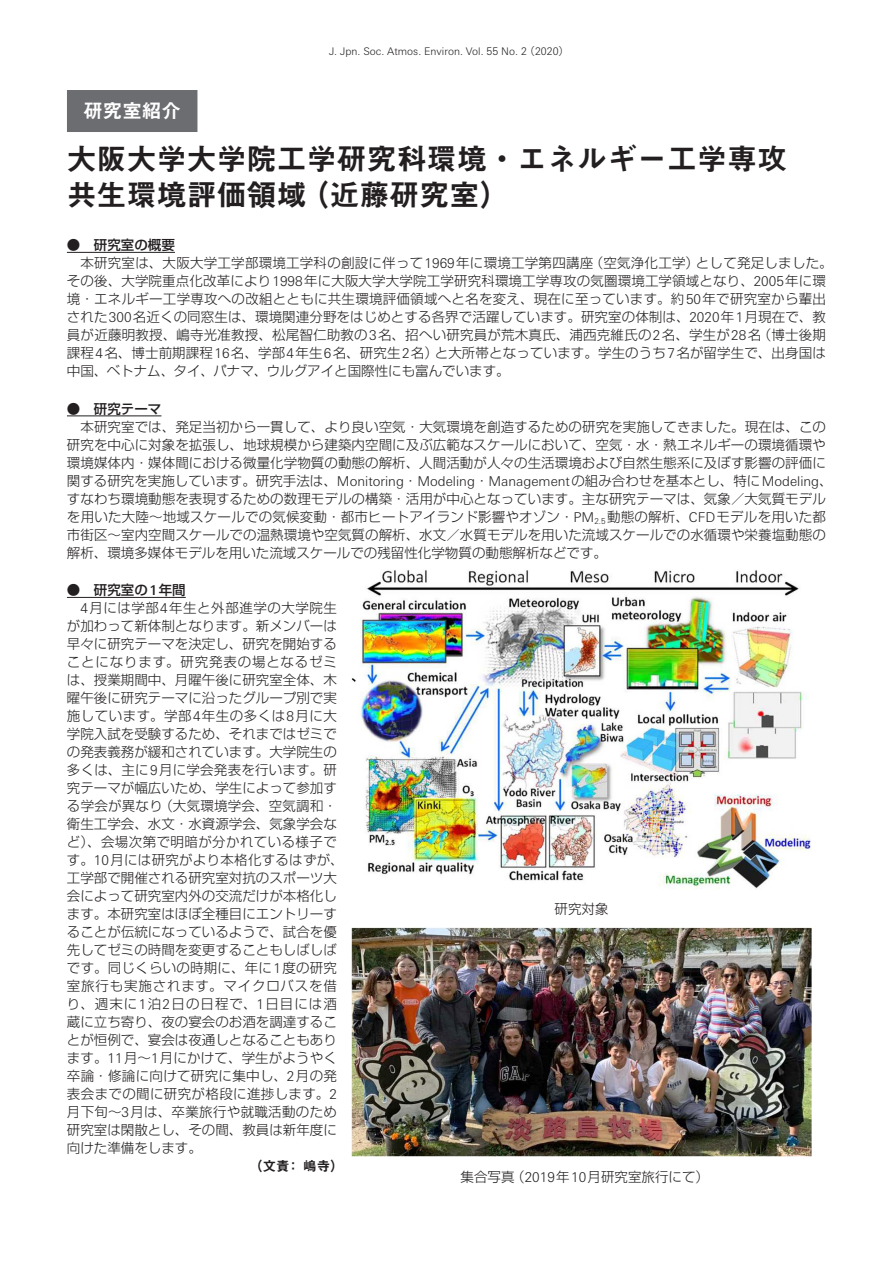
<style>
.page{position:relative;width:893px;height:1263px;background:#fff}
.page>*{position:absolute;margin:0;border:0;box-sizing:border-box;transform-origin:0 0}
.t1{font:30px/36px "Midashi Go Pr 6 MB31";color:#231f20}
.t2{font:19.5px "Midashi Go Pr 6 MB31";color:#fff}
.t3{font:300 13.5px/18px "Shin Go Pr 6";letter-spacing:.005em;color:#231f20}
.t4{font:300 13.5px "Shin Go Pr 6";letter-spacing:.025em;color:#231f20}
.t5{font:300 13.5px "Shin Go Pr 6";letter-spacing:.06em;color:#231f20}
.t6{font:500 13.5px "Shin Go Pr 6";color:#231f20}
.t7{font:300 13.5px "Shin Go Pr 6";letter-spacing:.035em;color:#231f20}
.t8{font:300 13.5px "Shin Go Pr 6";letter-spacing:.03em;color:#231f20}
.t9{font:300 13.5px "Shin Go Pr 6";letter-spacing:.075em;color:#231f20}
.t10{font:300 13.5px "Shin Go Pr 6";letter-spacing:.04em;color:#231f20}
.t11{font:13.5px "Midashi Go Pr 6 MB31";color:#231f20}
.t12{font:300 10.5px "Univers Next W1 G";color:#231f20}
.s1{font-family:"Shin Go Pr 6"}
.s2{font-family:"Univers Next W1 G"}
</style>
<div class="page">
<div style="left:67px;top:90px;width:130px;height:42px;background:#6c6d70"></div>
<hr style="left:67px;top:252px;width:108px;height:1px;background:#231f20">
<hr style="left:67px;top:416px;width:94px;height:1px;background:#231f20">
<hr style="left:67px;top:597px;width:119px;height:1px;background:#231f20">
<img style="left:351px;top:570px;width:461px;height:319px">
<img style="left:352px;top:927px;width:459px;height:230px">
<p class="t12" style="left:329px;top:45px;width:241px">J. Jpn. Soc. Atmos. Environ. Vol. 55 No. 2 <span class="s1">（</span>2020<span class="s1">）</span></p>
<h2 class="t2" style="left:83px;top:95px;width:99px">研究室紹介</h2>
<h1 class="t1" style="left:67px;top:140px;width:722px">大阪大学大学院工学研究科環境・エネルギー工学専攻共生環境評価領域（近藤研究室）</h1>
<p class="t6" style="left:67px;top:234px;width:110px">●　研究室の概要</p>
<p class="t3" style="left:80px;top:253px;width:754px">本研究室は、大阪大学工学部環境工学科の創設に伴って<span class="s2">1969</span>年に環境工学第四講座（空気浄化工学）として発足しました。</p>
<p class="t3" style="left:67px;top:271px;width:761px">その後、大学院重点化改革により<span class="s2">1998</span>年に大阪大学大学院工学研究科環境工学専攻の気圏環境工学領域となり、<span class="s2">2005</span>年に環</p>
<p class="t3" style="left:67px;top:289px;width:760px">境・エネルギー工学専攻への改組とともに共生環境評価領域へと名を変え、現在に至っています。約<span class="s2">50</span>年で研究室から輩出</p>
<p class="t3" style="left:67px;top:307px;width:761px">された<span class="s2">300</span>名近くの同窓生は、環境関連分野をはじめとする各界で活躍しています。研究室の体制は、<span class="s2">2020</span>年<span class="s2">1</span>月現在で、教</p>
<p class="t3" style="left:67px;top:325px;width:760px">員が近藤明教授、嶋寺光准教授、松尾智仁助教の<span class="s2">3</span>名、招へい研究員が荒木真氏、浦西克維氏の<span class="s2">2</span>名、学生が<span class="s2">28</span>名（博士後期</p>
<p class="t3" style="left:67px;top:343px;width:760px">課程<span class="s2">4</span>名、博士前期課程<span class="s2">16</span>名、学部<span class="s2">4</span>年生<span class="s2">6</span>名、研究生<span class="s2">2</span>名）と大所帯となっています。学生のうち<span class="s2">7</span>名が留学生で、出身国は</p>
<p class="t3" style="left:67px;top:361px;width:444px">中国、ベトナム、タイ、パナマ、ウルグアイと国際性にも富んでいます。</p>
<p class="t6" style="left:67px;top:398px;width:96px">●　研究テーマ</p>
<p class="t3" style="left:67px;top:417px;width:767px;text-indent:14px">本研究室では、発足当初から一貫して、より良い空気・大気環境を創造するための研究を実施してきました。現在は、この研究を中心に対象を拡張し、地球規模から建築内空間に及ぶ広範なスケールにおいて、空気・水・熱エネルギーの環境循環や環境媒体内・媒体間における微量化学物質の動態の解析、人間活動が人々の生活環境および自然生態系に及ぼす影響の評価に関する研究を実施しています。研究手法は、<span class="s2">Monitoring</span>・<span class="s2">Modeling</span>・<span class="s2">Management</span>の組み合わせを基本とし、特に<span class="s2">Modeling</span>、すなわち環境動態を表現するための数理モデルの構築・活用が中心となっています。主な研究テーマは、気象／大気質モデルを用いた大陸～地域スケールでの気候変動・都市ヒートアイランド影響やオゾン・<span class="s2">PM</span><sub>2.5</sub>動態の解析、<span class="s2">CFD</span>モデルを用いた都市街区～室内空間スケールでの温熱環境や空気質の解析、水文／水質モデルを用いた流域スケールでの水循環や栄養塩動態の解析、環境多媒体モデルを用いた流域スケールでの残留性化学物質の動態解析などです。</p>
<p class="t6" style="left:67px;top:579px;width:120px">●　研究室の<span class="s2">1</span>年間</p>
<p class="t10" style="left:80px;top:597px;width:258px"><span class="s2">4</span>月には学部<span class="s2">4</span>年生と外部進学の大学院生</p>
<p class="t3" style="left:67px;top:616px;width:271px">が加わって新体制となります。新メンバーは</p>
<p class="t3" style="left:67px;top:634px;width:271px">早々に研究テーマを決定し、研究を開始する</p>
<p class="t5" style="left:67px;top:651px;width:272px">ことになります。研究発表の場となるゼミ</p>
<p class="t3" style="left:67px;top:670px;width:271px">は、授業期間中、月曜午後に研究室全体、木</p>
<p class="t3" style="left:67px;top:688px;width:271px">曜午後に研究テーマに沿ったグループ別で実</p>
<p class="t7" style="left:67px;top:705px;width:271px">施しています。学部<span class="s2">4</span>年生の多くは<span class="s2">8</span>月に大</p>
<p class="t3" style="left:67px;top:724px;width:271px">学院入試を受験するため、それまではゼミで</p>
<p class="t3" style="left:67px;top:742px;width:271px">の発表義務が緩和されています。大学院生の</p>
<p class="t3" style="left:67px;top:760px;width:271px">多くは、主に<span class="s2">9</span>月に学会発表を行います。研</p>
<p class="t3" style="left:67px;top:778px;width:271px">究テーマが幅広いため、学生によって参加す</p>
<p class="t3" style="left:67px;top:796px;width:272px">る学会が異なり（大気環境学会、空気調和・</p>
<p class="t3" style="left:67px;top:814px;width:271px">衛生工学会、水文・水資源学会、気象学会な</p>
<p class="t8" style="left:67px;top:831px;width:271px">ど）、会場次第で明暗が分かれている様子で</p>
<p class="t3" style="left:67px;top:850px;width:278px">す。<span class="s2">10</span>月には研究がより本格化するはずが、</p>
<p class="t3" style="left:67px;top:868px;width:271px">工学部で開催される研究室対抗のスポーツ大</p>
<p class="t3" style="left:67px;top:886px;width:271px">会によって研究室内外の交流だけが本格化し</p>
<p class="t3" style="left:67px;top:904px;width:271px">ます。本研究室はほぼ全種目にエントリーす</p>
<p class="t3" style="left:67px;top:922px;width:271px">ることが伝統になっているようで、試合を優</p>
<p class="t3" style="left:67px;top:940px;width:271px">先してゼミの時間を変更することもしばしば</p>
<p class="t3" style="left:67px;top:958px;width:271px">です。同じくらいの時期に、年に<span class="s2">1</span>度の研究</p>
<p class="t5" style="left:67px;top:975px;width:272px">室旅行も実施されます。マイクロバスを借</p>
<p class="t9" style="left:67px;top:993px;width:272px">り、週末に<span class="s2">1</span>泊<span class="s2">2</span>日の日程で、<span class="s2">1</span>日目には酒</p>
<p class="t3" style="left:67px;top:1012px;width:271px">蔵に立ち寄り、夜の宴会のお酒を調達するこ</p>
<p class="t3" style="left:67px;top:1030px;width:271px">とが恒例で、宴会は夜通しとなることもあり</p>
<p class="t3" style="left:67px;top:1048px;width:271px">ます。<span class="s2">11</span>月～<span class="s2">1</span>月にかけて、学生がようやく</p>
<p class="t4" style="left:67px;top:1065px;width:272px">卒論・修論に向けて研究に集中し、<span class="s2">2</span>月の発</p>
<p class="t4" style="left:67px;top:1083px;width:271px">表会までの間に研究が格段に進捗します。<span class="s2">2</span></p>
<p class="t4" style="left:67px;top:1101px;width:272px">月下旬～<span class="s2">3</span>月は、卒業旅行や就職活動のため</p>
<p class="t3" style="left:67px;top:1120px;width:271px">研究室は閑散とし、その間、教員は新年度に</p>
<p class="t3" style="left:67px;top:1138px;width:136px">向けた準備をします。</p>
<p class="t11" style="left:249px;top:1155px;width:96px">（文責：嶋寺）</p>
<p class="t3" style="left:554px;top:899px;width:55px">研究対象</p>
<p class="t3" style="left:461px;top:1167px;width:250px">集合写真（<span class="s2">2019</span>年<span class="s2">10</span>月研究室旅行にて）</p>
</div>
